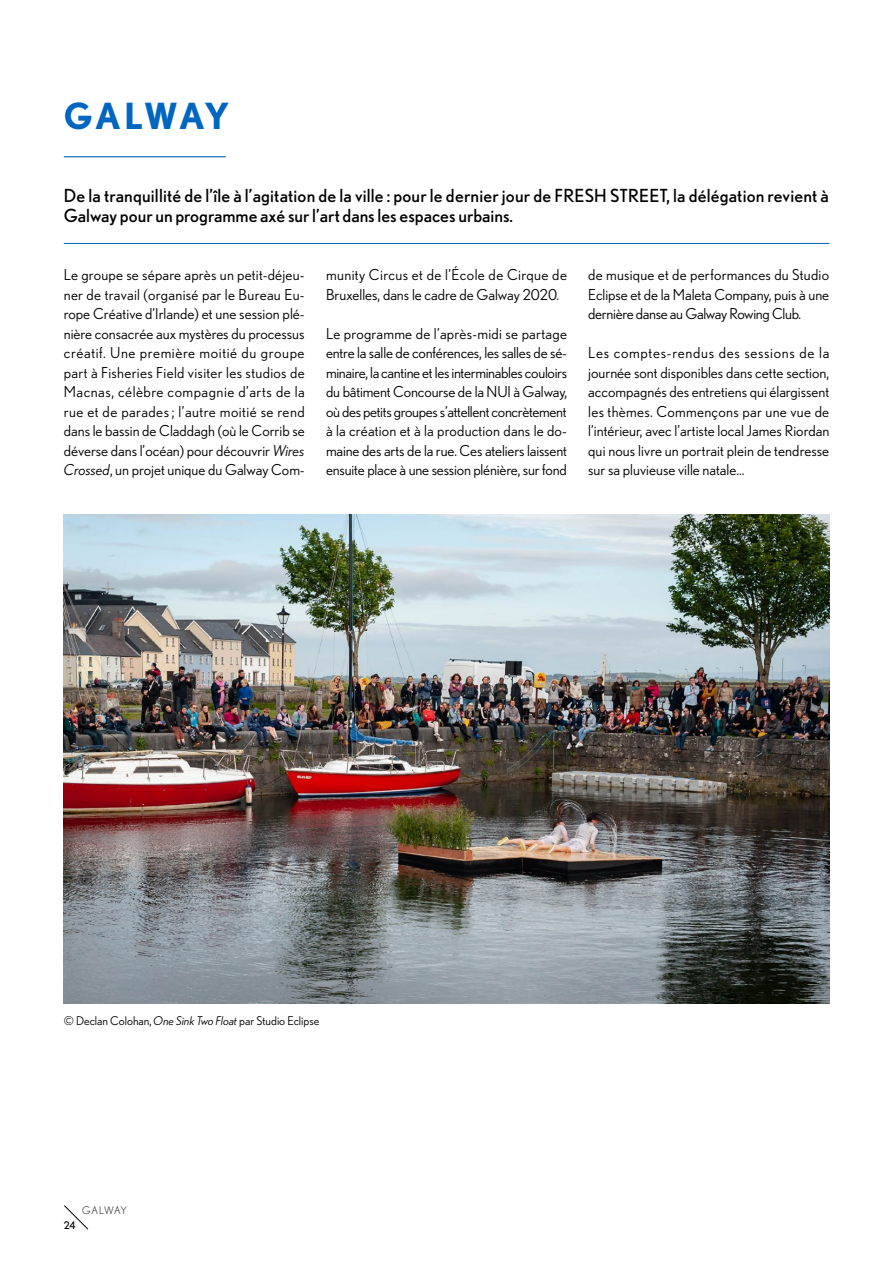
<style>
.page{position:relative;width:893px;height:1263px;background:#fff}
.page>*{position:absolute;margin:0;border:0;box-sizing:border-box;transform-origin:0 0}
.new-titre-0{font:700 36px "Nobel";letter-spacing:.03em;color:#0066c0}
.new-texte-chapeau{font:18px/19.5px "Nobel";letter-spacing:.01em;color:#000}
.new-texte-courant{font:15px/19.5px "Nobel";color:#000;text-align:justify}
.new-legendes{font:12px "Nobel";color:#000}
.new-titre_continu{font:300 10.5px "Nobel";letter-spacing:.025em;color:#000}
.t1{font:10.5px "Nobel";color:#000}
.s1{font-style:italic}
</style>
<div class="page">
<svg style="left:64px;top:1205px;width:25px;height:25px"></svg>
<hr style="left:64px;top:156px;width:162px;height:1px;background:#0066c0">
<hr style="left:64px;top:243px;width:765px;height:1px;background:#0066c0">
<img style="left:64px;top:514px;width:765px;height:490px">
<p class="new-titre-0" style="left:64px;top:94px;width:167px">GALWAY</p>
<p class="new-texte-chapeau" style="left:64px;top:186px;width:767px">De la tranquillité de l’île à l’agitation de la ville : pour le dernier jour de FRESH STREET, la délégation revient à<br>Galway pour un programme axé sur l’art dans les espaces urbains.</p>
<p class="new-texte-courant" style="left:64px;top:265px;width:243px">Le groupe se sépare après un petit-déjeu&shy;ner de travail (organisé par le Bureau Eu&shy;rope Créative d’Irlande) et une session plé&shy;nière consacrée aux mystères du processus créatif. Une première moitié du groupe part à Fisheries Field visiter les studios de Macnas, célèbre compagnie d’arts de la rue et de parades ; l’autre moitié se rend dans le bassin de Claddagh (où le Corrib se déverse dans l’océan) pour découvrir <span class="s1">Wires Crossed</span>, un projet unique du Galway Com-</p>
<p class="new-texte-courant" style="left:326px;top:265px;width:242px">munity Circus et de l’École de Cirque de<br>Bruxelles, dans le cadre de Galway 2020.</p>
<p class="new-texte-courant" style="left:326px;top:323px;width:243px">Le programme de l’après-midi se partage entre la salle de conférences, les salles de sé&shy;minaire, la cantine et les interminables couloirs du bâtiment Concourse de la NUI à Galway, où des petits groupes s’attellent concrètement à la création et à la production dans le do&shy;maine des arts de la rue. Ces ateliers laissent ensuite place à une session plénière, sur fond</p>
<p class="new-texte-courant" style="left:588px;top:265px;width:242px">de musique et de performances du Studio Eclipse et de la Maleta Company, puis à une dernière danse au Galway Rowing Club.</p>
<p class="new-texte-courant" style="left:588px;top:343px;width:243px">Les comptes-rendus des sessions de la journée sont disponibles dans cette section, accompagnés des entretiens qui élargissent les thèmes. Commençons par une vue de l’intérieur, avec l’artiste local James Riordan qui nous livre un portrait plein de tendresse sur sa pluvieuse ville natale…</p>
<p class="new-legendes" style="left:64px;top:1013px;width:257px">© Declan Colohan, <span class="s1">One Sink Two Float</span> par Studio Eclipse</p>
<p class="new-titre_continu" style="left:82px;top:1204px;width:46px">GALWAY</p>
<p class="t1" style="left:64px;top:1219px;width:13px">24</p>
</div>
